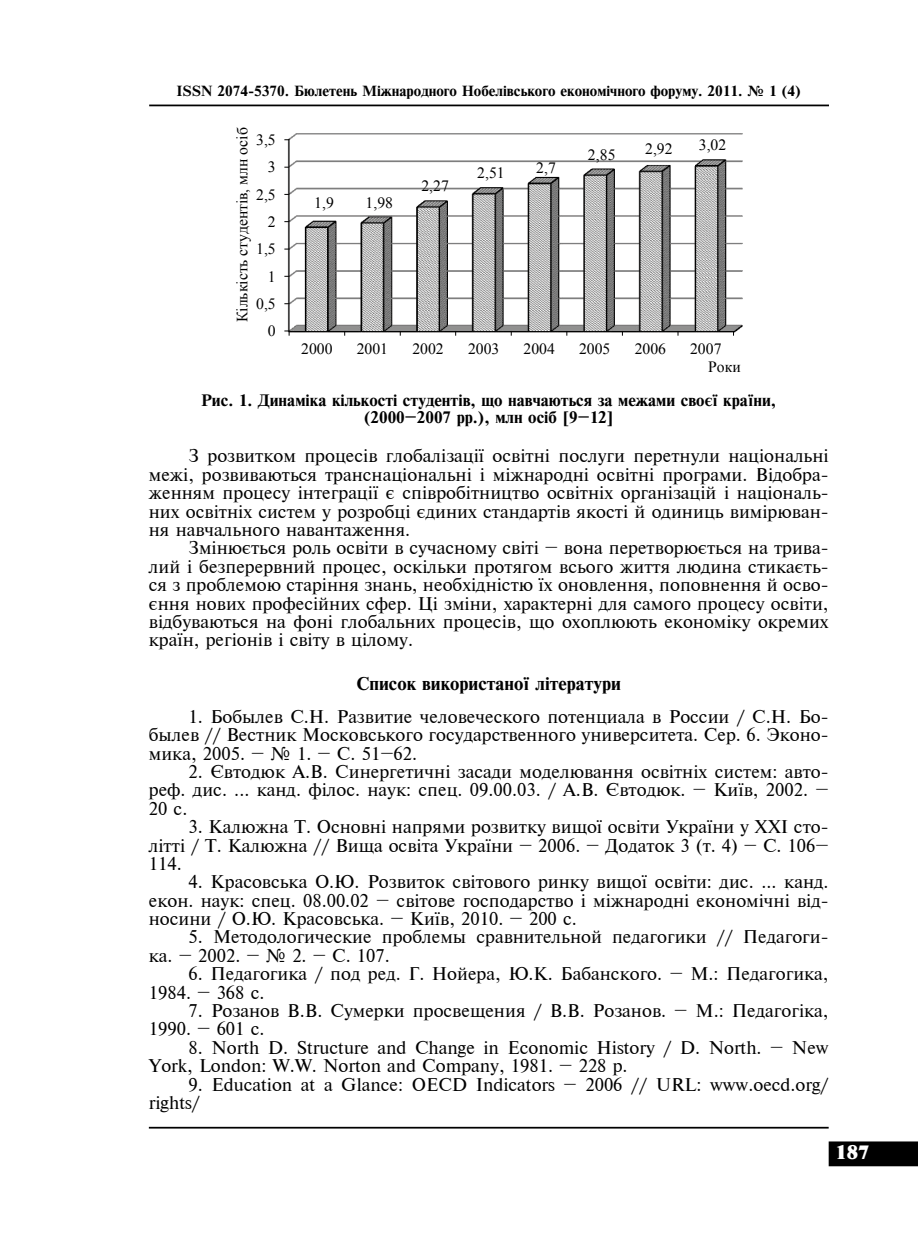
<style>
.page{position:relative;width:918px;height:1241px;background:#fff}
.page>*{position:absolute;margin:0;border:0;box-sizing:border-box;transform-origin:0 0}
.t1{font:18.38px "Newton XC";color:#fff}
.t2{font:17.5px/18.4px "Newton C";color:#000;text-align:justify}
.t3{font:17.5px "Newton C Bold";color:#000}
.t4{font:15.75px "Times New Roman";color:#000}
.t5{font:15.75px/16.6px "Newton C Bold";color:#000;text-align:center}
.t6{font:14px "Newton C Bold";color:#000}
</style>
<div class="page">
<hr style="left:149px;top:1126px;width:679px;height:2px;background:#000">
<div style="left:829px;top:1142px;width:88px;height:23px;background:#000"></div>
<div style="left:828px;top:1141px;width:90px;height:25px;border:2px solid #000"></div>
<hr style="left:149px;top:104px;width:680px;height:2px;background:#000">
<img style="left:286px;top:133px;width:457px;height:201px">
<svg style="left:284px;top:330px;width:6px;height:5px"></svg>
<p class="t6" style="left:177px;top:83px;width:626px">ISSN 2074-5370. Бюлетень Міжнародного Нобелівського економічного форуму. 2011. № 1 (4)</p>
<p class="t4" style="left:232px;top:322px;width:196px;rotate:-90deg">Кількість студентів, млн осіб</p>
<p class="t4" style="left:256px;top:129px;width:21px">3,5</p>
<p class="t4" style="left:268px;top:156px;width:9px">3</p>
<p class="t4" style="left:256px;top:184px;width:21px">2,5</p>
<p class="t4" style="left:268px;top:211px;width:9px">2</p>
<p class="t4" style="left:256px;top:238px;width:21px">1,5</p>
<p class="t4" style="left:268px;top:266px;width:9px">1</p>
<p class="t4" style="left:256px;top:293px;width:21px">0,5</p>
<p class="t4" style="left:268px;top:320px;width:9px">0</p>
<p class="t4" style="left:314px;top:192px;width:21px">1,9</p>
<p class="t4" style="left:365px;top:192px;width:29px">1,98</p>
<p class="t4" style="left:421px;top:175px;width:29px">2,27</p>
<p class="t4" style="left:477px;top:162px;width:29px">2,51</p>
<p class="t4" style="left:536px;top:157px;width:21px">2,7</p>
<p class="t4" style="left:588px;top:144px;width:29px">2,85</p>
<p class="t4" style="left:645px;top:138px;width:29px">2,92</p>
<p class="t4" style="left:699px;top:134px;width:29px">3,02</p>
<p class="t4" style="left:301px;top:338px;width:33px">2000</p>
<p class="t4" style="left:357px;top:338px;width:33px">2001</p>
<p class="t4" style="left:412px;top:338px;width:33px">2002</p>
<p class="t4" style="left:468px;top:338px;width:33px">2003</p>
<p class="t4" style="left:523px;top:338px;width:33px">2004</p>
<p class="t4" style="left:579px;top:338px;width:33px">2005</p>
<p class="t4" style="left:635px;top:338px;width:33px">2006</p>
<p class="t4" style="left:690px;top:338px;width:33px">2007</p>
<p class="t4" style="left:708px;top:356px;width:34px">Роки</p>
<p class="t5" style="left:201px;top:392px;width:576px">рис. 1. Äинаміка кількості студентів, ùо навчаються за межами своº¿ кра¿ни, (2000–2007 рр.), млн осіб [9–12]</p>
<p class="t2" style="left:149px;top:447px;width:681px;text-indent:40px">З розвитком процесів глобалізації освітні послуги перетнули національні межі, розвиваються транснаціональні і міжнародні освітні програми. Відобра&shy;женням процесу інтеграції є співробітництво освітніх організацій і національ&shy;них освітніх систем у розробці єдиних стандартів якості й одиниць вимірюван&shy;ня навчального навантаження.</p>
<p class="t2" style="left:149px;top:539px;width:681px;text-indent:40px">Змінюється роль освіти в сучасному світі – вона перетворюється на трива&shy;лий і безперервний процес, оскільки протягом всього життя людина стикаєть&shy;ся з проблемою старіння знань, необхідністю їх оновлення, поповнення й осво&shy;єння нових професійних сфер. Ці зміни, характерні для самого процесу освіти, відбуваються на фоні глобальних процесів, що охоплюють економіку окремих країн, регіонів і світу в цілому.</p>
<p class="t3" style="left:356px;top:672px;width:266px">список використано¿ літератури</p>
<p class="t2" style="left:149px;top:707px;width:681px;text-indent:40px">1. Бобûлев С.Н. Развитие человеческого потенциала в России / С.Н. Бо&shy;бûлев // Вестник Московського государственного университета. Сер. 6. Ýконо&shy;мика, 2005. – № 1. – С. 51–62.</p>
<p class="t2" style="left:149px;top:762px;width:681px;text-indent:40px">2. Євтодюк А.В. Синергетичні засади моделювання освітніх систем: авто&shy;реф. дис. ... канд. філос. наук: спец. 09.00.03. / А.В. Євтодюк. – Київ, 2002. – 20 с.</p>
<p class="t2" style="left:149px;top:817px;width:681px;text-indent:40px">3. Калюжна Т. Основні напрями розвитку вищої освіти України у XXІ сто&shy;літті / Т. Калюжна // Вища освіта України – 2006. – Додаток 3 (т. 4) – С. 106– 114.</p>
<p class="t2" style="left:149px;top:872px;width:681px;text-indent:40px">4. Красовська О.Ю. Розвиток світового ринку вищої освіти: дис. ... канд. екон. наук: спец. 08.00.02 – світове господарство і міжнародні економічні від&shy;носини / О.Ю. Красовська. – Київ, 2010. – 200 с.</p>
<p class="t2" style="left:149px;top:927px;width:681px;text-indent:40px">5. Методологические проблемû сравнительной педагогики // Педагоги&shy;ка. – 2002. – № 2. – С. 107.</p>
<p class="t2" style="left:149px;top:964px;width:681px;text-indent:40px">6. Педагогика / под ред. Г. Нойера, Ю.К. Бабанского. – М.: Педагогика,<br>1984. – 368 с.</p>
<p class="t2" style="left:149px;top:1001px;width:681px;text-indent:40px">7. Розанов В.В. Сумерки просвещения / В.В. Розанов. – М.: Педагогіка,<br>1990. – 601 с.</p>
<p class="t2" style="left:149px;top:1038px;width:681px;text-indent:40px">8. North D. Structure and Change in Economic History / D. North. – New<br>York, London: W.W. Norton and Company, 1981. – 228 p.</p>
<p class="t2" style="left:149px;top:1074px;width:681px;text-indent:40px">9. Education at a Glance: OECD Indicators – 2006 // URL: www.oecd.org/ rights/</p>
<p class="t1" style="left:835px;top:1141px;width:35px">187</p>
</div>
